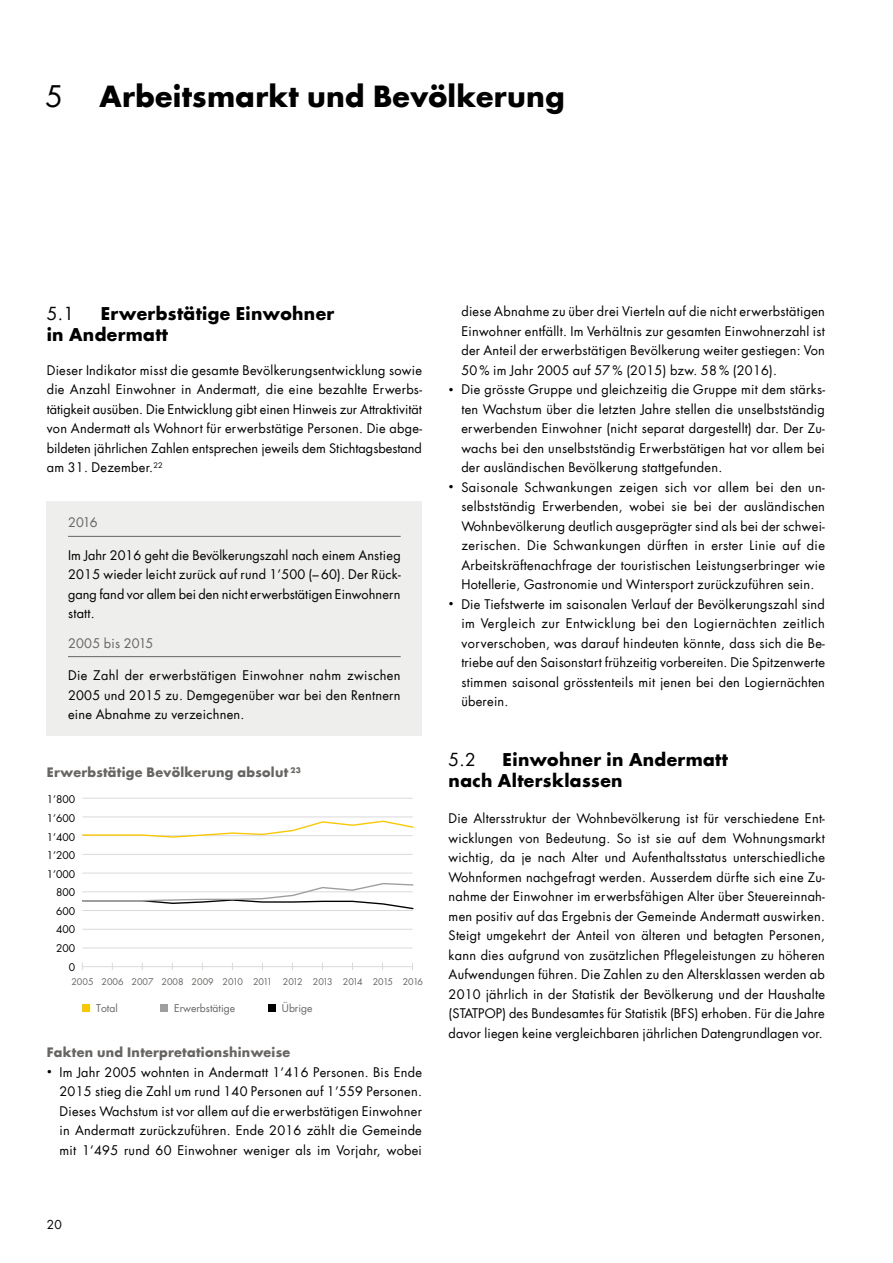
<style>
.page{position:relative;width:893px;height:1263px;background:#fff}
.page>*{position:absolute;margin:0;border:0;box-sizing:border-box;transform-origin:0 0}
.t1{font:700 28.5px "UKB Futura";letter-spacing:.01em;color:#000}
.t2{font:28.5px "UKB Futura";color:#000}
.t3{font:700 17.25px/21px "UKB Futura";letter-spacing:.02em;color:#000}
.t4{font:17.25px "UKB Futura";color:#000}
.t5{font:12.75px/19.5px "UKB Futura";letter-spacing:.02em;color:#000;text-align:justify}
.t6{font:700 12.75px "UKB Futura";letter-spacing:.02em;color:#676562}
.t7{font:12.75px "UKB Futura";letter-spacing:.02em;color:#676562}
.t8{font:12px "UKB Futura";color:#000}
.t9{font:10.35px/18.6px "UKB Futura";color:#000;text-align:justify}
.t10{font:10.35px "UKB Futura";color:#676562}
.t11{font:9px "UKB Futura";color:#676562}
.s1{font-size:9px}
</style>
<div class="page">
<div style="left:47px;top:501px;width:375px;height:235px;background:#eeeeed"></div>
<hr style="left:68px;top:536px;width:333px;height:1px;background:#676562">
<hr style="left:68px;top:656px;width:333px;height:1px;background:#676562">
<hr style="left:82px;top:798px;width:330px;height:1px;background:#dbdada">
<hr style="left:82px;top:816px;width:330px;height:1px;background:#dbdada">
<hr style="left:82px;top:854px;width:330px;height:1px;background:#dbdada">
<hr style="left:82px;top:872px;width:330px;height:1px;background:#dbdada">
<hr style="left:82px;top:910px;width:330px;height:1px;background:#dbdada">
<hr style="left:82px;top:929px;width:330px;height:1px;background:#dbdada">
<hr style="left:82px;top:947px;width:330px;height:1px;background:#dbdada">
<hr style="left:82px;top:966px;width:330px;height:1px;background:#dbdada">
<div style="left:82px;top:1005px;width:7px;height:7px;background:#fac700"></div>
<div style="left:160px;top:1005px;width:8px;height:7px;background:#9f9e9d"></div>
<div style="left:268px;top:1005px;width:7px;height:7px;background:#000"></div>
<svg style="left:82px;top:883px;width:332px;height:27px"></svg>
<svg style="left:82px;top:820px;width:332px;height:18px"></svg>
<h1 class="t2" style="left:46px;top:77px;width:19px">5</h1>
<h1 class="t1" style="left:100px;top:77px;width:466px">Arbeitsmarkt und Bevölkerung</h1>
<h2 class="t3" style="left:47px;top:303px;width:289px;text-indent:54px">Erwerbstätige Einwohner in Andermatt</h2>
<p class="t5" style="left:47px;top:360px;width:377px">Dieser Indikator misst die gesamte Bevölkerungsentwicklung sowie die Anzahl Einwohner in Andermatt, die eine bezahlte Erwerbs&shy;tätigkeit ausüben. Die Entwicklung gibt einen Hinweis zur Attraktivität von Andermatt als Wohnort für erwerbstätige Personen. Die abge&shy;bildeten jährlichen Zahlen entsprechen jeweils dem Stichtagsbestand am 31. Dezember.<sup>22</sup></p>
<h2 class="t4" style="left:47px;top:302px;width:29px">5.1</h2>
<p class="t7" style="left:68px;top:514px;width:31px">2016</p>
<p class="t5" style="left:68px;top:545px;width:334px">Im Jahr 2016 geht die Bevölkerungszahl nach einem Anstieg 2015 wieder leicht zurück auf rund 1’500 (– 60). Der Rück&shy;gang fand vor allem bei den nicht erwerbstätigen Einwohnern statt.</p>
<p class="t7" style="left:68px;top:634px;width:87px">2005 bis 2015</p>
<p class="t5" style="left:68px;top:665px;width:334px">Die Zahl der erwerbstätigen Einwohner nahm zwischen 2005 und 2015 zu. Demgegenüber war bei den Rentnern eine Abnahme zu verzeichnen.</p>
<p class="t6" style="left:47px;top:763px;width:255px">Erwerbstätige Bevölkerung absolut <sup>23</sup></p>
<p class="t9" style="left:47px;top:790px;width:30px">1’800</p>
<p class="t9" style="left:47px;top:809px;width:30px">1’600</p>
<p class="t9" style="left:47px;top:827px;width:30px">1’400</p>
<p class="t9" style="left:47px;top:846px;width:30px">1’200</p>
<p class="t9" style="left:56px;top:864px;width:21px;text-indent:-9px">1’000<br>800<br>600<br>400<br>200</p>
<p class="t9" style="left:69px;top:957px;width:8px">0</p>
<p class="t11" style="left:71px;top:976px;width:353px">2005 2006 2007 2008 2009 2010 2011 2012 2013 2014 2015 2016</p>
<p class="t10" style="left:96px;top:1001px;width:23px">Total</p>
<p class="t10" style="left:174px;top:1001px;width:63px">Erwerbstätige</p>
<p class="t10" style="left:282px;top:1001px;width:32px">Übrige</p>
<p class="t6" style="left:47px;top:1043px;width:245px">Fakten und Interpretationshinweise</p>
<p class="t5" style="left:60px;top:1062px;width:364px;text-indent:-13px"><span class="s1">•</span> Im Jahr 2005 wohnten in Andermatt 1’416 Personen. Bis Ende 2015 stieg die Zahl um rund 140 Personen auf 1’559 Personen.<br>Dieses Wachstum ist vor allem auf die erwerbstätigen Einwohner in Andermatt zurückzuführen. Ende 2016 zählt die Gemeinde mit 1’495 rund 60 Einwohner weniger als im Vorjahr, wobei</p>
<p class="t8" style="left:47px;top:1216px;width:17px">20</p>
<p class="t5" style="left:461px;top:301px;width:365px">diese Abnahme zu über drei Vierteln auf die nicht erwerbstätigen Einwohner entfällt. Im Verhältnis zur gesamten Einwohnerzahl ist der Anteil der erwerbstätigen Bevölkerung weiter gestiegen: Von 50 % im Jahr 2005 auf 57 % (2015) bzw. 58 % (2016).</p>
<p class="t5" style="left:461px;top:379px;width:365px;text-indent:-13px"><span class="s1">•</span> Die grösste Gruppe und gleichzeitig die Gruppe mit dem stärks&shy;ten Wachstum über die letzten Jahre stellen die unselbstständig erwerbenden Einwohner (nicht separat dargestellt) dar. Der Zu&shy;wachs bei den unselbstständig Erwerbstätigen hat vor allem bei der ausländischen Bevölkerung stattgefunden.</p>
<p class="t5" style="left:461px;top:477px;width:365px;text-indent:-13px"><span class="s1">•</span> Saisonale Schwankungen zeigen sich vor allem bei den un&shy;selbstständig Erwerbenden, wobei sie bei der ausländischen Wohnbevölkerung deutlich ausgeprägter sind als bei der schwei&shy;zerischen. Die Schwankungen dürften in erster Linie auf die Arbeitskräftenachfrage der touristischen Leistungserbringer wie Hotellerie, Gastronomie und Wintersport zurückzuführen sein.</p>
<p class="t5" style="left:461px;top:594px;width:365px;text-indent:-13px"><span class="s1">•</span> Die Tiefstwerte im saisonalen Verlauf der Bevölkerungszahl sind im Vergleich zur Entwicklung bei den Logiernächten zeitlich vorverschoben, was darauf hindeuten könnte, dass sich die Be&shy;triebe auf den Saisonstart frühzeitig vorbereiten. Die Spitzenwerte stimmen saisonal grösstenteils mit jenen bei den Logiernächten überein.</p>
<h2 class="t3" style="left:449px;top:749px;width:281px;text-indent:54px">Einwohner in Andermatt nach Altersklassen</h2>
<p class="t5" style="left:449px;top:808px;width:378px">Die Altersstruktur der Wohnbevölkerung ist für verschiedene Ent&shy;wicklungen von Bedeutung. So ist sie auf dem Wohnungsmarkt wichtig, da je nach Alter und Aufenthaltsstatus unterschiedliche Wohnformen nachgefragt werden. Ausserdem dürfte sich eine Zu&shy;nahme der Einwohner im erwerbsfähigen Alter über Steuereinnah&shy;men positiv auf das Ergebnis der Gemeinde Andermatt auswirken.<br>Steigt umgekehrt der Anteil von älteren und betagten Personen, kann dies aufgrund von zusätzlichen Pflegeleistungen zu höheren Aufwendungen führen. Die Zahlen zu den Altersklassen werden ab 2010 jährlich in der Statistik der Bevölkerung und der Haushalte (STATPOP) des Bundesamtes für Statistik (BFS) erhoben. Für die Jahre davor liegen keine vergleichbaren jährlichen Datengrundlagen vor.</p>
<h2 class="t4" style="left:449px;top:748px;width:29px">5.2</h2>
</div>
